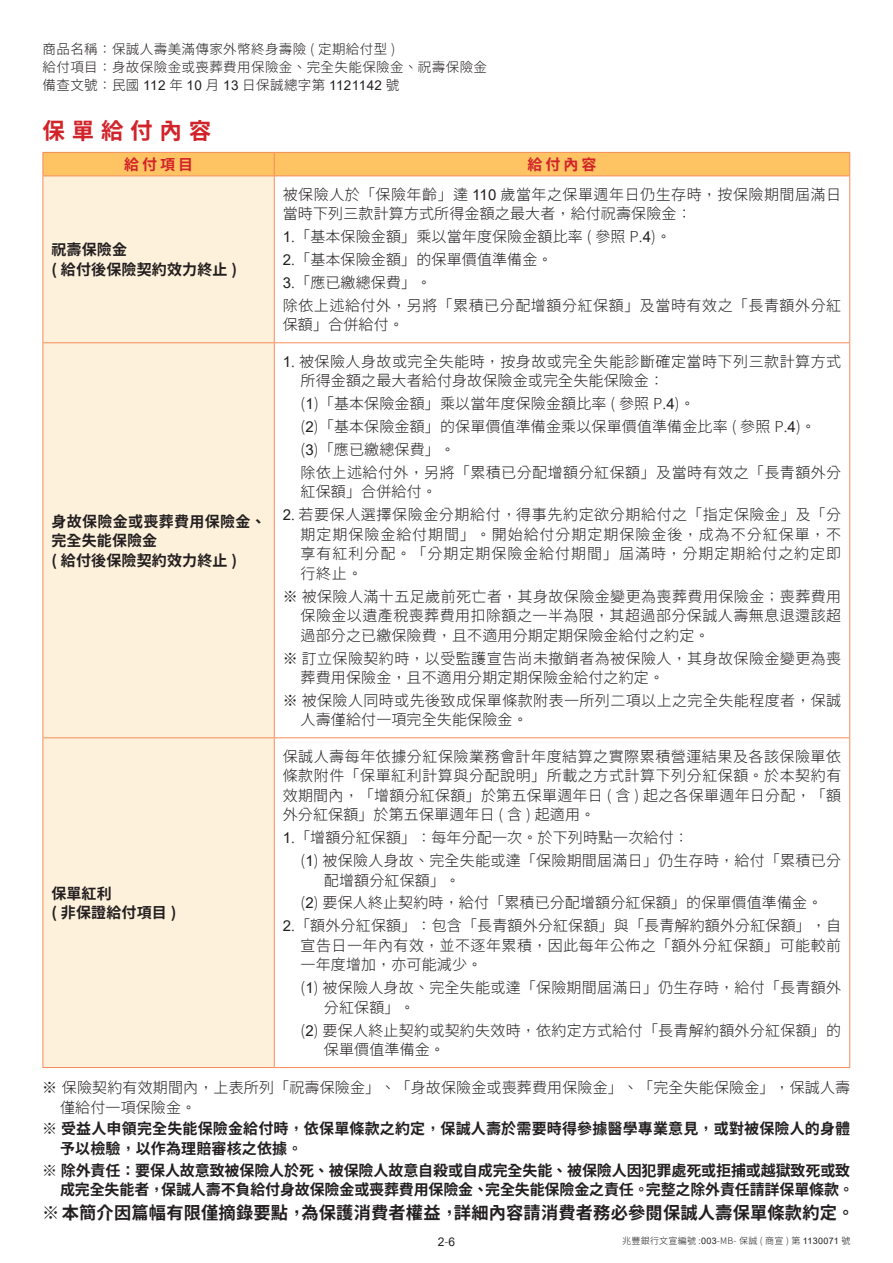
<style>
.page{position:relative;width:893px;height:1263px;background:#fff}
.page>*{position:absolute;margin:0;border:0;box-sizing:border-box;transform-origin:0 0}
.t1{font:700 22.5px "Taipei Sans TC Beta";letter-spacing:.3em;color:#d1232a}
.t2{font:700 17.25px "Taipei Sans TC Beta";letter-spacing:.01em;color:#231f20}
.t3{font:300 15px/19.5px "Taipei Sans TC Beta";letter-spacing:.02em;color:#231f20}
.t4{font:700 15px/19.5px "Taipei Sans TC Beta";letter-spacing:.01em;color:#231f20}
.t5{font:700 15px/19.5px "Taipei Sans TC Beta";letter-spacing:-.01em;color:#231f20;text-align:right}
.t6{font:700 15px "Taipei Sans TC Beta";letter-spacing:.2em;color:#d1232a}
.t7{font:300 13.5px/18px "Taipei Sans TC Beta";letter-spacing:.03em;color:#231f20}
.t8{font:12px "Arial";color:#231f20}
.t9{font:300 9px "Taipei Sans TC Beta";letter-spacing:.03em;color:#231f20}
.s1{font-family:"Arial";font-weight:400}
.s2{font-family:"Taipei Sans TC Beta";font-weight:300}
</style>
<div class="page">
<div style="left:44px;top:177px;width:230px;height:890px;background:#fef1db"></div>
<svg style="left:43px;top:152px;width:807px;height:24px;background:#fdc062"></svg>
<hr style="left:43px;top:176px;width:231px;height:1px;background:#f68c58">
<hr style="left:43px;top:176px;width:1px;height:166px;background:#f68c58">
<hr style="left:274px;top:176px;width:576px;height:1px;background:#f68c58">
<hr style="left:274px;top:176px;width:1px;height:166px;background:#f68c58">
<hr style="left:849px;top:176px;width:1px;height:166px;background:#f68c58">
<hr style="left:43px;top:342px;width:231px;height:1px;background:#f68c58">
<hr style="left:43px;top:343px;width:1px;height:394px;background:#f68c58">
<hr style="left:274px;top:342px;width:576px;height:1px;background:#f68c58">
<hr style="left:274px;top:343px;width:1px;height:394px;background:#f68c58">
<hr style="left:849px;top:343px;width:1px;height:394px;background:#f68c58">
<hr style="left:43px;top:737px;width:231px;height:1px;background:#f68c58">
<hr style="left:43px;top:738px;width:1px;height:329px;background:#f68c58">
<hr style="left:274px;top:737px;width:576px;height:1px;background:#f68c58">
<hr style="left:274px;top:738px;width:1px;height:329px;background:#f68c58">
<hr style="left:849px;top:738px;width:1px;height:329px;background:#f68c58">
<hr style="left:43px;top:1067px;width:231px;height:1px;background:#f68c58">
<hr style="left:274px;top:1067px;width:576px;height:1px;background:#f68c58">
<p class="t7" style="left:43px;top:41px;width:446px">商品名稱：保誠人壽美滿傳家外幣終身壽險 ( 定期給付型 )<br>給付項目：身故保險金或喪葬費用保險金、完全失能保險金、祝壽保險金備查文號：民國 <span class="s1">112</span> 年 <span class="s1">10</span> 月 <span class="s1">13</span> 日保誠總字第 <span class="s1">1121142</span> 號</p>
<h1 class="t1" style="left:43px;top:118px;width:170px">保單給付內容</h1>
<p class="t6" style="left:124px;top:156px;width:70px">給付項目</p>
<p class="t6" style="left:527px;top:156px;width:70px">給付內容</p>
<p class="t4" style="left:51px;top:240px;width:187px">祝壽保險金<br>( 給付後保險契約效力終止 )</p>
<p class="t4" style="left:51px;top:512px;width:216px">身故保險金或喪葬費用保險金、完全失能保險金<br>( 給付後保險契約效力終止 )</p>
<p class="t4" style="left:51px;top:884px;width:127px">保單紅利<br>( 非保證給付項目 )</p>
<p class="t3" style="left:283px;top:185px;width:560px">被保險人於「保險年齡」達 <span class="s1">110</span> 歲當年之保單週年日仍生存時，按保險期間屆滿日當時下列三款計算方式所得金額之最大者，給付祝壽保險金：</p>
<p class="t3" style="left:283px;top:225px;width:560px;line-height:23px"><span class="s1">1</span>.「基本保險金額」乘以當年度保險金額比率 ( 參照 P.<span class="s1">4</span>)。<br><span class="s1">2</span>.「基本保險金額」的保單價值準備金。<br><span class="s1">3</span>.「應已繳總保費」。<br>除依上述給付外，另將「累積已分配增額分紅保額」及當時有效之「長青額外分紅</p>
<p class="t3" style="left:283px;top:315px;width:123px">保額」合併給付。</p>
<p class="t3" style="left:301px;top:352px;width:542px;text-indent:-18px"><span class="s1">1</span>. 被保險人身故或完全失能時，按身故或完全失能診斷確定當時下列三款計算方式所得金額之最大者給付身故保險金或完全失能保險金：</p>
<p class="t3" style="left:301px;top:392px;width:542px;line-height:23px">(<span class="s1">1</span>)「基本保險金額」乘以當年度保險金額比率 ( 參照 P.<span class="s1">4</span>)。<br>(<span class="s1">2</span>)「基本保險金額」的保單價值準備金乘以保單價值準備金比率 ( 參照 P.<span class="s1">4</span>)。<br>(<span class="s1">3</span>)「應已繳總保費」。<br>除依上述給付外，另將「累積已分配增額分紅保額」及當時有效之「長青額外分</p>
<p class="t3" style="left:301px;top:482px;width:138px">紅保額」合併給付。</p>
<p class="t3" style="left:301px;top:505px;width:542px;text-align:justify;text-indent:-18px"><span class="s1">2</span>. 若要保人選擇保險金分期給付，得事先約定欲分期給付之「指定保險金」及「分期定期保險金給付期間」。開始給付分期定期保險金後，成為不分紅保單，不享有紅利分配。「分期定期保險金給付期間」屆滿時，分期定期給付之約定即行終止。</p>
<p class="t3" style="left:301px;top:587px;width:542px;text-align:justify;text-indent:-18px">※ 被保險人滿十五足歲前死亡者，其身故保險金變更為喪葬費用保險金；喪葬費用保險金以遺產稅喪葬費用扣除額之一半為限，其超過部分保誠人壽無息退還該超過部分之已繳保險費，且不適用分期定期保險金給付之約定。</p>
<p class="t3" style="left:301px;top:648px;width:542px;text-indent:-18px">※ 訂立保險契約時，以受監護宣告尚未撤銷者為被保險人，其身故保險金變更為喪葬費用保險金，且不適用分期定期保險金給付之約定。</p>
<p class="t3" style="left:301px;top:691px;width:542px;text-indent:-18px">※ 被保險人同時或先後致成保單條款附表一所列二項以上之完全失能程度者，保誠人壽僅給付一項完全失能保險金。</p>
<p class="t3" style="left:283px;top:747px;width:560px;text-align:justify">保誠人壽每年依據分紅保險業務會計年度結算之實際累積營運結果及各該保險單依條款附件「保單紅利計算與分配說明」所載之方式計算下列分紅保額。於本契約有效期間內，「增額分紅保額」於第五保單週年日 ( 含 ) 起之各保單週年日分配，「額外分紅保額」於第五保單週年日 ( 含 ) 起適用。</p>
<p class="t3" style="left:301px;top:826px;width:542px;line-height:23px;text-indent:-18px"><span class="s1">1</span>.「增額分紅保額」：每年分配一次。於下列時點一次給付：<br>(<span class="s1">1</span>) 被保險人身故、完全失能或達「保險期間屆滿日」仍生存時，給付「累積已分</p>
<p class="t3" style="left:324px;top:870px;width:138px">配增額分紅保額」。</p>
<p class="t3" style="left:301px;top:893px;width:523px">(<span class="s1">2</span>) 要保人終止契約時，給付「累積已分配增額分紅保額」的保單價值準備金。</p>
<p class="t3" style="left:283px;top:916px;width:560px"><span class="s1">2</span>.「額外分紅保額」：包含「長青額外分紅保額」與「長青解約額外分紅保額」，自</p>
<p class="t3" style="left:301px;top:936px;width:542px">宣告日一年內有效，並不逐年累積，因此每年公佈之「額外分紅保額」可能較前一年度增加，亦可能減少。</p>
<p class="t3" style="left:324px;top:978px;width:519px;text-indent:-23px">(<span class="s1">1</span>) 被保險人身故、完全失能或達「保險期間屆滿日」仍生存時，給付「長青額外分紅保額」。</p>
<p class="t3" style="left:324px;top:1021px;width:519px;text-indent:-23px">(<span class="s1">2</span>) 要保人終止契約或契約失效時，依約定方式給付「長青解約額外分紅保額」的保單價值準備金。</p>
<p class="t3" style="left:60px;top:1078px;width:792px;text-indent:-18px">※ 保險契約有效期間內，上表所列「祝壽保險金」、「身故保險金或喪葬費用保險金」、「完全失能保險金」，保誠人壽僅給付一項保險金。</p>
<p class="t4" style="left:60px;top:1119px;width:792px;text-indent:-18px">※ 受益人申領完全失能保險金給付時，依保單條款之約定，保誠人壽於需要時得參據醫學專業意見，或對被保險人的身體予以檢驗，以作為理賠審核之依據。</p>
<p class="t5" style="left:42px;top:1161px;width:813px">※ 除外責任：要保人故意致被保險人於死、被保險人故意自殺或自成完全失能、被保險人因犯罪處死或拒捕或越獄致死或致成完全失能者，保誠人壽不負給付身故保險金或喪葬費用保險金、完全失能保險金之責任。完整之除外責任請詳保單條款。</p>
<p class="t2" style="left:42px;top:1203px;width:814px">※ 本簡介因篇幅有限僅摘錄要點，為保護消費者權益，詳細內容請消費者務必參閱保誠人壽保單條款約定。</p>
<p class="t8" style="left:438px;top:1234px;width:19px">2<span class="s2">-</span>6</p>
<p class="t9" style="left:622px;top:1235px;width:230px">兆豐銀行文宣編號 :<span class="s1">003</span>-MB- 保誠 ( 商宣 ) 第 <span class="s1">1130071</span> 號</p>
</div>
